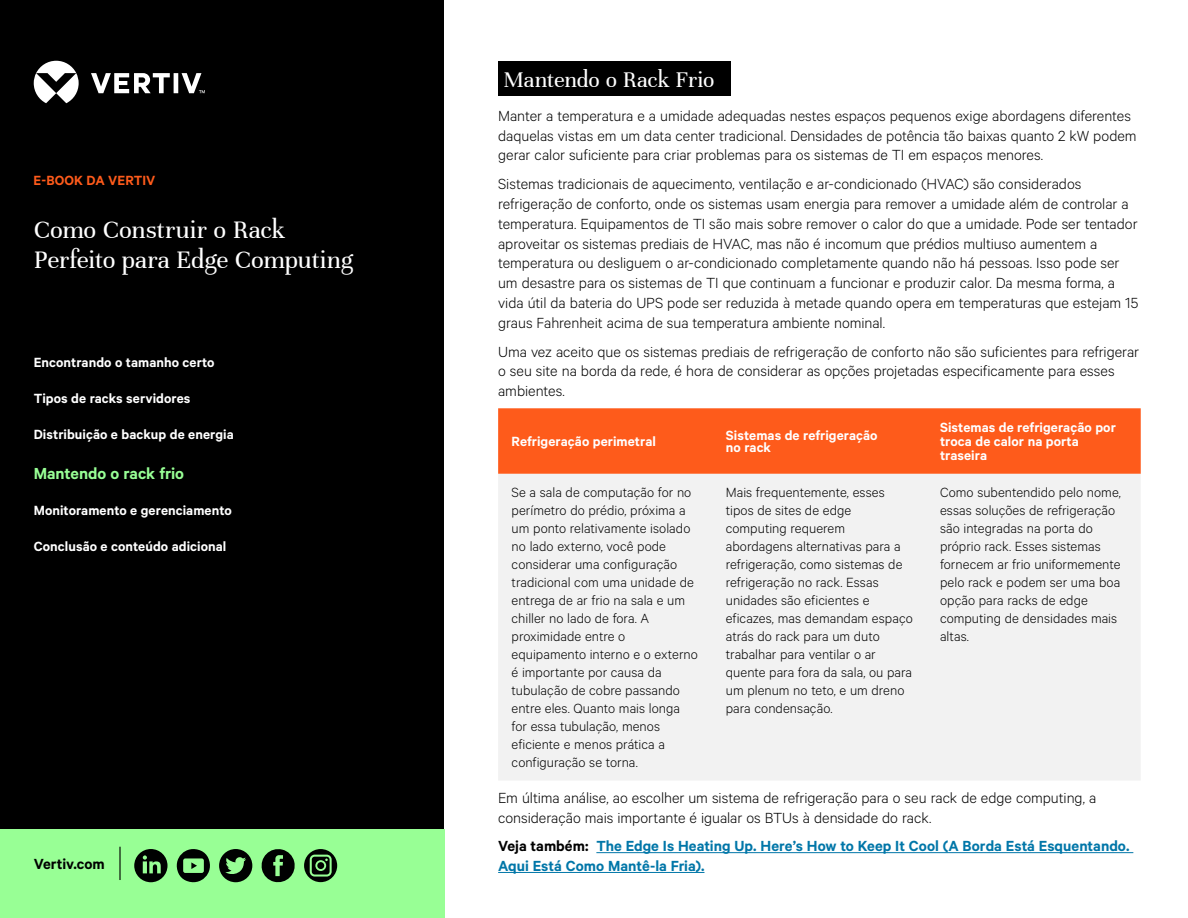
<style>
.page{position:relative;width:1188px;height:918px;background:#fff}
.page>*{position:absolute;margin:0;border:0;box-sizing:border-box;transform-origin:0 0}
.t1{font:27px/30px "Unna";letter-spacing:-.005em;color:#fff}
.t2{font:24px "Unna";letter-spacing:-.01em;color:#fff}
.t3{font:600 18px "Calibre";color:#98ff95}
.t4{font:300 16.5px/19.8px "Calibre";color:#000}
.t5{font:600 16.5px/19.8px "Calibre";color:#0076a8}
.t6{font:600 16.5px "Calibre";color:#000}
.t7{font:300 15px/18px "Calibre";letter-spacing:.005em;color:#000}
.t8{font:600 15px/14.4px "Calibre";letter-spacing:.005em;color:#fff}
.t9{font:600 15px "Calibre";color:#fe5b1b}
.s1{color:#000}
</style>
<div class="page">
<div style="left:0;top:0;width:444px;height:918px;background:#000"></div>
<div style="left:0;top:830px;width:445px;height:88px;background:#98ff95"></div>
<hr style="left:119px;top:847px;width:2px;height:33px;background:#000">
<div style="left:498px;top:61px;width:232px;height:35px;background:#000"></div>
<div style="left:498px;top:408px;width:643px;height:66px;background:#fe5b1b"></div>
<div style="left:498px;top:474px;width:642px;height:306px;background:#f2f2f2"></div>
<hr style="left:596px;top:852px;width:537px;height:1px;background:#0076a8">
<hr style="left:498px;top:872px;width:206px;height:1px;background:#0076a8">
<svg style="left:34px;top:61px;width:171px;height:42px"></svg>
<svg style="left:134px;top:849px;width:34px;height:33px"></svg>
<svg style="left:177px;top:849px;width:33px;height:34px"></svg>
<svg style="left:219px;top:849px;width:33px;height:33px"></svg>
<svg style="left:262px;top:849px;width:33px;height:33px"></svg>
<svg style="left:304px;top:849px;width:33px;height:33px"></svg>
<p class="t9" style="left:34px;top:172px;width:123px">E-BOOK DA VERTIV</p>
<h1 class="t1" style="left:34px;top:215px;width:321px">Como Construir o Rack<br>Perfeito para Edge Computing</h1>
<p class="t8" style="left:34px;top:355px;width:182px">Encontrando o tamanho certo</p>
<p class="t8" style="left:34px;top:391px;width:158px">Tipos de racks servidores</p>
<p class="t8" style="left:34px;top:427px;width:202px">Distribuição e backup de energia</p>
<p class="t3" style="left:34px;top:463px;width:152px">Mantendo o rack frio</p>
<p class="t8" style="left:34px;top:503px;width:200px">Monitoramento e gerenciamento</p>
<p class="t8" style="left:34px;top:539px;width:194px">Conclusão e conteúdo adicional</p>
<p class="t6" style="left:34px;top:854px;width:73px">Vertiv.com</p>
<h2 class="t2" style="left:504px;top:65px;width:212px">Mantendo o Rack Frio</h2>
<p class="t4" style="left:498px;top:105px;width:640px">Manter a temperatura e a umidade adequadas nestes espaços pequenos exige abordagens diferentes daquelas vistas em um data center tradicional. Densidades de potência tão baixas quanto 2 kW podem gerar calor suficiente para criar problemas para os sistemas de TI em espaços menores.</p>
<p class="t4" style="left:498px;top:174px;width:642px">Sistemas tradicionais de aquecimento, ventilação e ar-condicionado (HVAC) são considerados refrigeração de conforto, onde os sistemas usam energia para remover a umidade além de controlar a temperatura. Equipamentos de TI são mais sobre remover o calor do que a umidade. Pode ser tentador aproveitar os sistemas prediais de HVAC, mas não é incomum que prédios multiuso aumentem a temperatura ou desliguem o ar-condicionado completamente quando não há pessoas. Isso pode ser um desastre para os sistemas de TI que continuam a funcionar e produzir calor. Da mesma forma, a vida útil da bateria do UPS pode ser reduzida à metade quando opera em temperaturas que estejam 15 graus Fahrenheit acima de sua temperatura ambiente nominal.</p>
<p class="t4" style="left:498px;top:341px;width:643px">Uma vez aceito que os sistemas prediais de refrigeração de conforto não são suficientes para refrigerar o seu site na borda da rede, é hora de considerar as opções projetadas especificamente para esses ambientes.</p>
<p class="t8" style="left:512px;top:434px;width:146px">Refrigeração perimetral</p>
<p class="t8" style="left:726px;top:429px;width:153px;line-height:12px">Sistemas de refrigeração no rack</p>
<p class="t8" style="left:940px;top:419px;width:177px">Sistemas de refrigeração por troca de calor na porta traseira</p>
<p class="t7" style="left:512px;top:483px;width:188px">Se a sala de computação for no perímetro do prédio, próxima a um ponto relativamente isolado no lado externo, você pode considerar uma configuração tradicional com uma unidade de entrega de ar frio na sala e um chiller no lado de fora. A proximidade entre o equipamento interno e o externo é importante por causa da tubulação de cobre passando entre eles. Quanto mais longa for essa tubulação, menos eficiente e menos prática a configuração se torna.</p>
<p class="t7" style="left:726px;top:483px;width:188px">Mais frequentemente, esses tipos de sites de edge computing requerem abordagens alternativas para a refrigeração, como sistemas de refrigeração no rack. Essas unidades são eficientes e eficazes, mas demandam espaço atrás do rack para um duto trabalhar para ventilar o ar quente para fora da sala, ou para um plenum no teto, e um dreno para condensação.</p>
<p class="t7" style="left:940px;top:483px;width:183px">Como subentendido pelo nome, essas soluções de refrigeração são integradas na porta do próprio rack. Esses sistemas fornecem ar frio uniformemente pelo rack e podem ser uma boa opção para racks de edge computing de densidades mais altas.</p>
<p class="t4" style="left:498px;top:787px;width:600px">Em última análise, ao escolher um sistema de refrigeração para o seu rack de edge computing, a consideração mais importante é igualar os BTUs à densidade do rack.</p>
<p class="t5" style="left:498px;top:836px;width:633px"><span class="s1">Veja também:</span> The Edge Is Heating Up. Here’s How to Keep It Cool (A Borda Está Esquentando.<br>Aqui Está Como Mantê-la Fria).</p>
</div>
